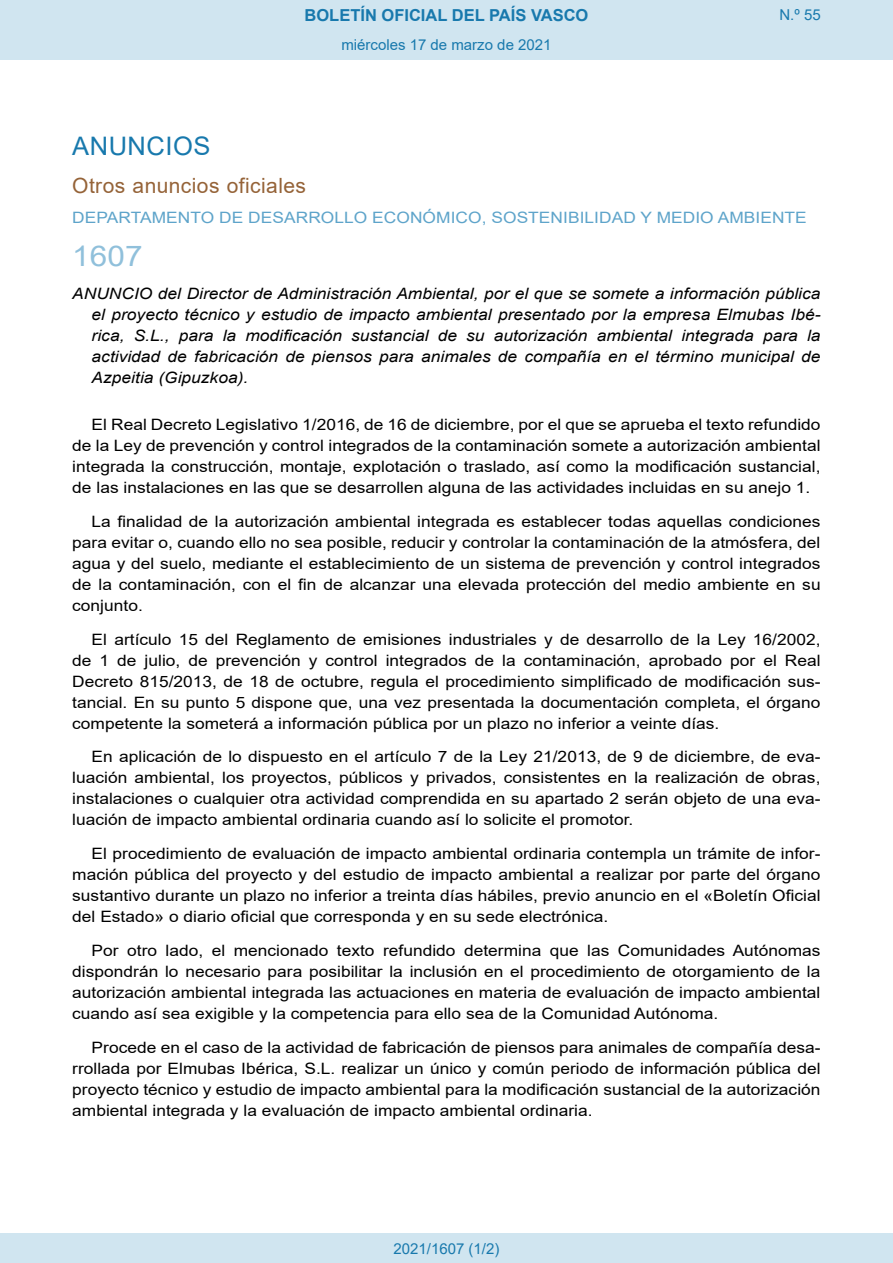
<style>
.page{position:relative;width:893px;height:1263px;background:#fff}
.page>*{position:absolute;margin:0;border:0;box-sizing:border-box;transform-origin:0 0}
.BOPVOrden{font:28.5px "Arial";color:#90c0db;scale:1.11 1}
.BOPVSeccion{font:25.5px "Arial";letter-spacing:.02em;color:#1879ad}
.BOPVSubseccion{font:21px "Arial";letter-spacing:.02em;color:#956338}
.t1{font:700 16.5px "Arial";color:#1879ad}
.BOPVDetalle{font:15.6px/21px "Arial";color:#000;text-align:justify;scale:1.11 1}
.BOPVTitulo{font:italic 15.6px/21px "Arial";color:#000;text-align:justify;scale:1.11 1}
.BOPVOrganismo{font:15.6px "Arial";letter-spacing:.005em;color:#5ea4ca;scale:1.11 1}
.Paginacion_Centro{font:15px "Arial";color:#1879ad}
</style>
<div class="page">
<div style="left:0;top:0;width:893px;height:60px;background:#d0e5f0"></div>
<div style="left:0;top:1233px;width:893px;height:30px;background:#d0e5f0"></div>
<p class="t1" style="left:305px;top:3px;width:285px">BOLETÍN OFICIAL DEL PAÍS VASCO</p>
<p class="Paginacion_Centro" style="left:341px;top:35px;width:212px">miércoles 17 de marzo de 2021</p>
<p class="Paginacion_Centro" style="left:779px;top:5px;width:43px">N.º 55</p>
<p class="BOPVSeccion" style="left:72px;top:128px;width:140px">ANUNCIOS</p>
<p class="BOPVSubseccion" style="left:72px;top:171px;width:235px">Otros anuncios oficiales</p>
<p class="BOPVOrganismo" style="left:72px;top:207px;width:663px">DEPARTAMENTO DE DESARROLLO ECONÓMICO, SOSTENIBILIDAD Y MEDIO AMBIENTE</p>
<p class="BOPVOrden" style="left:72px;top:236px;width:65px">1607</p>
<p class="BOPVTitulo" style="left:92px;top:284px;width:658px;text-indent:-19px">ANUNCIO del Director de Administración Ambiental, por el que se somete a información pública el proyecto técnico y estudio de impacto ambiental presentado por la empresa Elmubas Ibé&shy;rica, S.L., para la modificación sustancial de su autorización ambiental integrada para la actividad de fabricación de piensos para animales de compañía en el término municipal de Azpeitia (Gipuzkoa).</p>
<p class="BOPVDetalle" style="left:72px;top:414px;width:676px;text-indent:19px">El Real Decreto Legislativo 1/2016, de 16 de diciembre, por el que se aprueba el texto refundido de la Ley de prevención y control integrados de la contaminación somete a autorización ambiental integrada la construcción, montaje, explotación o traslado, así como la modificación sustancial, de las instalaciones en las que se desarrollen alguna de las actividades incluidas en su anejo 1.</p>
<p class="BOPVDetalle" style="left:72px;top:511px;width:676px;text-indent:19px">La finalidad de la autorización ambiental integrada es establecer todas aquellas condiciones para evitar o, cuando ello no sea posible, reducir y controlar la contaminación de la atmósfera, del agua y del suelo, mediante el establecimiento de un sistema de prevención y control integrados de la contaminación, con el fin de alcanzar una elevada protección del medio ambiente en su conjunto.</p>
<p class="BOPVDetalle" style="left:72px;top:628px;width:676px;text-indent:19px">El artículo 15 del Reglamento de emisiones industriales y de desarrollo de la Ley 16/2002, de 1 de julio, de prevención y control integrados de la contaminación, aprobado por el Real Decreto 815/2013, de 18 de octubre, regula el procedimiento simplificado de modificación sus&shy;tancial. En su punto 5 dispone que, una vez presentada la documentación completa, el órgano competente la someterá a información pública por un plazo no inferior a veinte días.</p>
<p class="BOPVDetalle" style="left:72px;top:746px;width:676px;text-indent:19px">En aplicación de lo dispuesto en el artículo 7 de la Ley 21/2013, de 9 de diciembre, de eva&shy;luación ambiental, los proyectos, públicos y privados, consistentes en la realización de obras, instalaciones o cualquier otra actividad comprendida en su apartado 2 serán objeto de una eva&shy;luación de impacto ambiental ordinaria cuando así lo solicite el promotor.</p>
<p class="BOPVDetalle" style="left:72px;top:843px;width:676px;text-indent:19px">El procedimiento de evaluación de impacto ambiental ordinaria contempla un trámite de infor&shy;mación pública del proyecto y del estudio de impacto ambiental a realizar por parte del órgano sustantivo durante un plazo no inferior a treinta días hábiles, previo anuncio en el «Boletín Oficial del Estado» o diario oficial que corresponda y en su sede electrónica.</p>
<p class="BOPVDetalle" style="left:72px;top:940px;width:676px;text-indent:19px">Por otro lado, el mencionado texto refundido determina que las Comunidades Autónomas dispondrán lo necesario para posibilitar la inclusión en el procedimiento de otorgamiento de la autorización ambiental integrada las actuaciones en materia de evaluación de impacto ambiental cuando así sea exigible y la competencia para ello sea de la Comunidad Autónoma.</p>
<p class="BOPVDetalle" style="left:72px;top:1036px;width:676px;text-indent:19px">Procede en el caso de la actividad de fabricación de piensos para animales de compañía desa&shy;rrollada por Elmubas Ibérica, S.L. realizar un único y común periodo de información pública del proyecto técnico y estudio de impacto ambiental para la modificación sustancial de la autorización ambiental integrada y la evaluación de impacto ambiental ordinaria.</p>
<p class="Paginacion_Centro" style="left:393px;top:1238px;width:107px">2021/1607 (1/2)</p>
</div>
